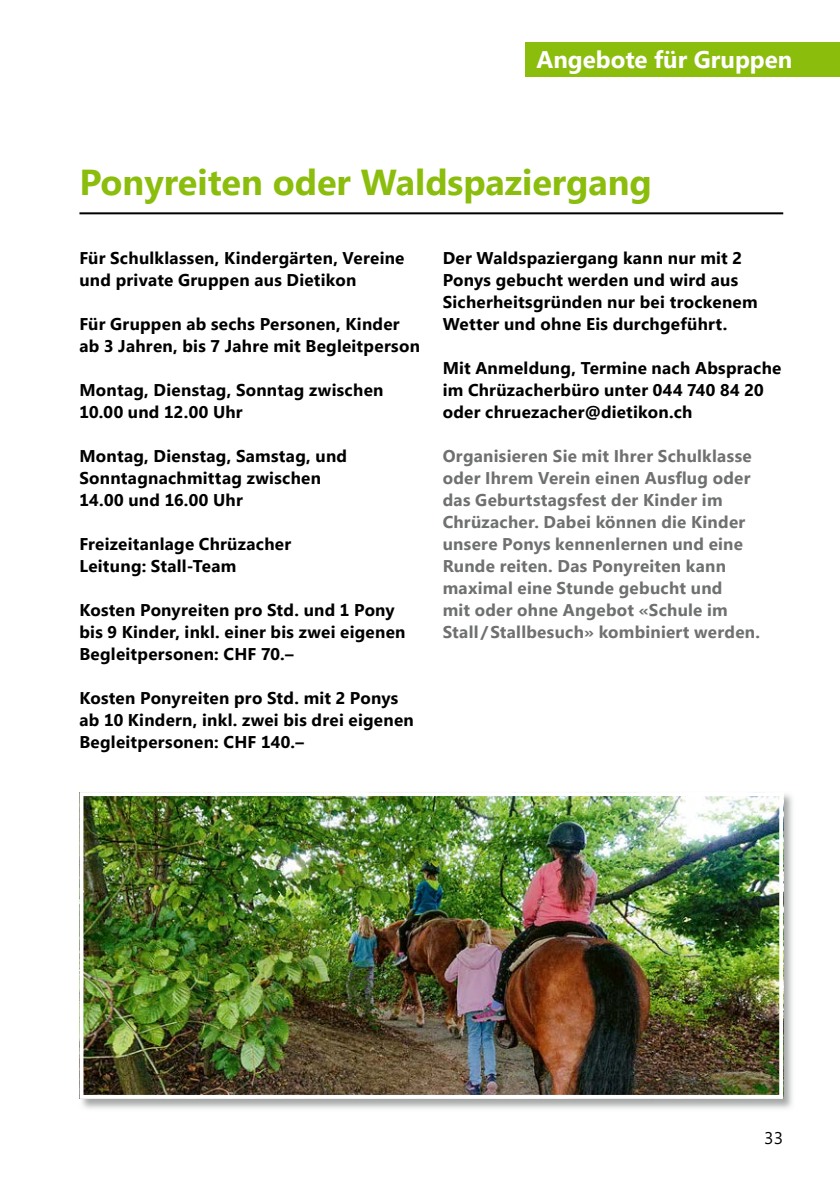
<style>
.page{position:relative;width:840px;height:1191px;background:#fff}
.page>*{position:absolute;margin:0;border:0;box-sizing:border-box;transform-origin:0 0}
.t1{font:700 36px "Segoe UI Tab";color:#8bbd0d}
.t2{font:700 24px "Segoe UI Tab";color:#fff}
.t3{font:700 17px/22px "Segoe UI Tab";letter-spacing:.015em;color:#000}
.t4{font:700 17px/22px "Segoe UI Tab";letter-spacing:.015em;color:#6f7070}
.t5{font:17px "Segoe UI Tab";color:#000}
</style>
<div class="page">
<div style="left:525px;top:43px;width:314px;height:34px;background:#8bbd0d"></div>
<hr style="left:79px;top:212px;width:703px;height:2px;background:#000">
<img style="left:81px;top:794px;width:712px;height:315px">
<img style="left:84px;top:797px;width:693px;height:297px">
<div style="left:79px;top:792px;width:703px;height:307px;border:4px solid #fff"></div>
<h2 class="t2" style="left:536px;top:37px;width:257px">Angebote für Gruppen</h2>
<h1 class="t1" style="left:79px;top:149px;width:573px">Ponyreiten oder Waldspaziergang</h1>
<p class="t3" style="left:79px;top:245px;width:326px">Für Schulklassen, Kindergärten, Vereine und private Gruppen aus Dietikon</p>
<p class="t3" style="left:79px;top:311px;width:342px">Für Gruppen ab sechs Personen, Kinder ab 3 Jahren, bis 7 Jahre mit Begleitperson</p>
<p class="t3" style="left:79px;top:377px;width:305px">Montag, Dienstag, Sonntag zwischen<br>10.00 und 12.00 Uhr</p>
<p class="t3" style="left:79px;top:443px;width:269px">Montag, Dienstag, Samstag, und<br>Sonntagnachmittag zwischen<br>14.00 und 16.00 Uhr</p>
<p class="t3" style="left:79px;top:531px;width:213px">Freizeitanlage Chrüzacher<br>Leitung: Stall-Team</p>
<p class="t3" style="left:79px;top:597px;width:327px">Kosten Ponyreiten pro Std. und 1 Pony bis 9 Kinder, inkl. einer bis zwei eigenen<br>Begleitpersonen: CHF 70.–</p>
<p class="t3" style="left:79px;top:685px;width:336px">Kosten Ponyreiten pro Std. mit 2 Ponys ab 10 Kindern, inkl. zwei bis drei eigenen<br>Begleitpersonen: CHF 140.–</p>
<p class="t3" style="left:442px;top:245px;width:316px">Der Waldspaziergang kann nur mit 2<br>Ponys gebucht werden und wird aus Sicherheitsgründen nur bei trockenem Wetter und ohne Eis durchgeführt.</p>
<p class="t3" style="left:442px;top:355px;width:340px">Mit Anmeldung, Termine nach Absprache im Chrüzacherbüro unter 044 740 84 20 oder chruezacher@dietikon.ch</p>
<p class="t4" style="left:442px;top:443px;width:319px">Organisieren Sie mit Ihrer Schulklasse oder Ihrem Verein einen Ausflug oder das Geburtstagsfest der Kinder im Chrüzacher. Dabei können die Kinder unsere Ponys kennenlernen und eine Runde reiten. Das Ponyreiten kann maximal eine Stunde gebucht und<br>mit oder ohne Angebot «Schule im Stall / Stallbesuch» kombiniert werden.</p>
<p class="t5" style="left:763px;top:1122px;width:21px">33</p>
</div>
